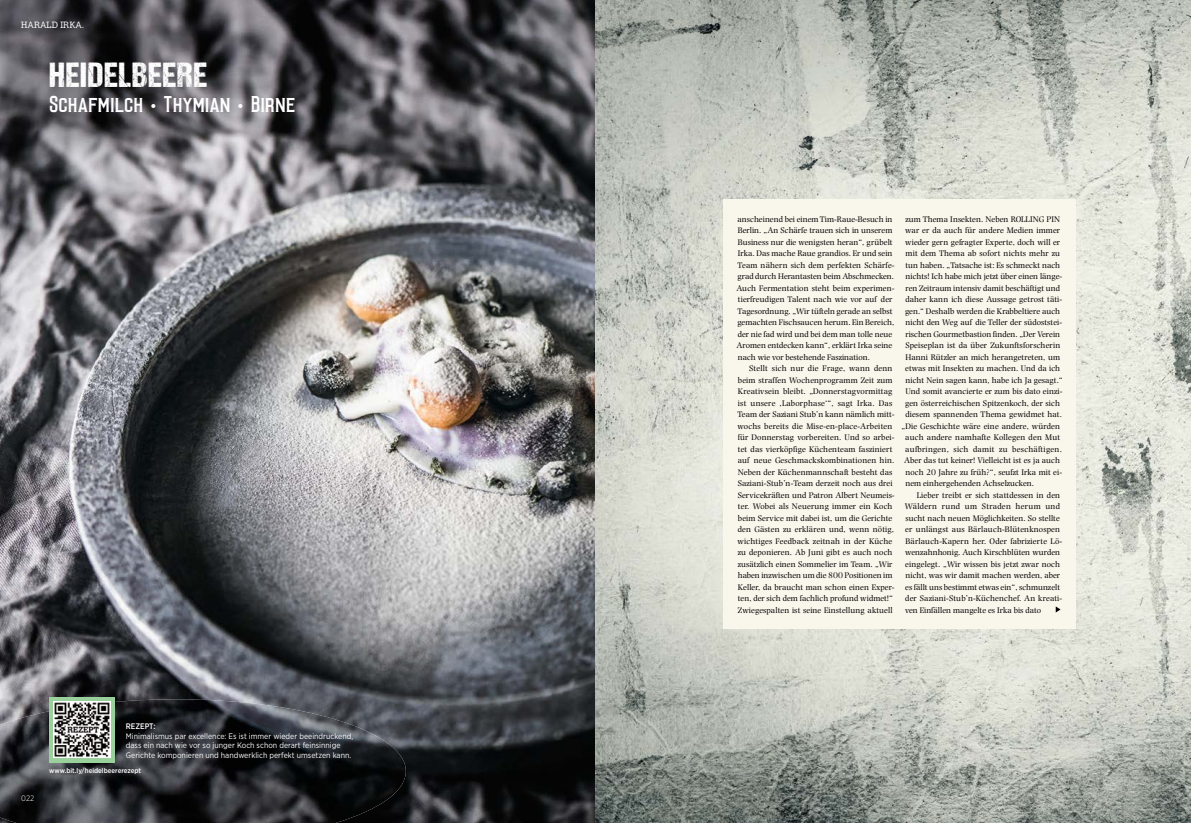
<style>
.page{position:relative;width:1191px;height:823px;background:#fff}
.page>*{position:absolute;margin:0;border:0;box-sizing:border-box;transform-origin:0 0}
.t1{font:35px "DCC Ash";letter-spacing:.025em;color:#fff}
.t2{font:20px "Louda Regular SC";letter-spacing:.005em;color:#fff}
.t3{font:300 9px "Calvert MT Std";color:#fff}
.t4{font:8.5px/11.5px "Photina MT Std";letter-spacing:.005em;color:#000}
.t5{font:8.5px "Photina MT Std";letter-spacing:.025em;color:#000}
.t6{font:8.5px "Photina MT Std";letter-spacing:.03em;color:#000}
.t7{font:8px/9.6px "Gotham Narrow";color:#fff}
.t8{font:500 8px "Gotham Narrow";color:#fff}
.t9{font:300 8px "Gotham Narrow";color:#fff}
.t10{font:500 7px "Gotham Narrow";color:#fff}
</style>
<div class="page">
<img style="left:0;top:0;width:1191px;height:822px">
<div style="left:724px;top:199px;width:352px;height:429px;background:#f9f6eb"></div>
<img style="left:0;top:698px;width:406px;height:124px">
<svg style="left:1055px;top:606px;width:5px;height:6px"></svg>
<svg style="left:49px;top:696px;width:66px;height:65px"></svg>
<img style="left:54px;top:700px;width:56px;height:57px">
<p class="t3" style="left:21px;top:20px;width:64px">HARALD IRKA.</p>
<h1 class="t1" style="left:50px;top:56px;width:159px">HEIDELBEERE</h1>
<h2 class="t2" style="left:50px;top:94px;width:247px">Schafmilch • Thymian • Birne</h2>
<p class="t9" style="left:21px;top:793px;width:15px">022</p>
<p class="t8" style="left:126px;top:721px;width:31px">REZEPT:</p>
<p class="t7" style="left:126px;top:730px;width:229px">Minimalismus par excellence: Es ist immer wieder beeindruckend, dass ein nach wie vor so junger Koch schon derart feinsinnige<br>Gerichte komponieren und handwerklich perfekt umsetzen kann.</p>
<p class="t10" style="left:49px;top:766px;width:93px">www.bit.ly/heidelbeererezept</p>
<p class="t4" style="left:736px;top:213px;width:160px">anscheinend bei einem Tim-Raue-Besuch in Berlin. „An Schärfe trauen sich in unserem Business nur die wenigsten heran“, grübelt Irka. Das mache Raue grandios. Er und sein Team nähern sich dem perfekten Schärfe&shy;grad durch He rantasten beim Abschmecken.<br>Auch Fermentation steht beim experimen&shy;tierfreudigen Talent nach wie vor auf der Tagesordnung. „Wir tüfteln gerade an selbst gemachten Fischsaucen herum. Ein Bereich, der nie fad wird und bei dem man tolle neue Aromen entdecken kann“, erklärt Irka seine nach wie vor bestehende Faszination.</p>
<p class="t4" style="left:737px;top:362px;width:159px;text-indent:11px">Stellt sich nur die Frage, wann denn beim straffen Wochenprogramm Zeit zum Kreativsein bleibt. „Donnerstagvormittag ist unsere ,Laborphase‘“, sagt Irka. Das Team der Saziani Stub’n kann nämlich mitt&shy;wochs bereits die Mise-en-place-Arbeiten für Donnerstag vorbereiten. Und so arbei&shy;tet das vierköpfige Küchenteam fasziniert auf neue Geschmackskombinationen hin.<br>Neben der Küchenmannschaft besteht das Saziani-Stub’n-Team derzeit noch aus drei Servicekräften und Patron Albert Neumeis&shy;ter. Wobei als Neuerung immer ein Koch beim Service mit dabei ist, um die Gerichte den Gästen zu erklären und, wenn nötig, wichtiges Feedback zeitnah in der Küche zu deponieren. Ab Juni gibt es auch noch zusätzlich einen Sommelier im Team. „Wir haben inzwischen um die 800 Positionen im Keller, da braucht man schon einen Exper&shy;ten, der sich dem fachlich profund widmet!“ Zwiegespalten ist seine Einstellung aktuell</p>
<p class="t4" style="left:905px;top:213px;width:156px">zum Thema Insekten. Neben ROLLING PIN</p>
<p class="t4" style="left:905px;top:225px;width:156px">war er da auch für andere Medien immer</p>
<p class="t4" style="left:905px;top:236px;width:156px">wieder gern gefragter Experte, doch will er</p>
<p class="t4" style="left:905px;top:248px;width:156px">mit dem Thema ab sofort nichts mehr zu</p>
<p class="t4" style="left:905px;top:259px;width:156px">tun haben. „Tatsache ist: Es schmeckt nach</p>
<p class="t4" style="left:905px;top:271px;width:158px">nichts! Ich habe mich jetzt über einen länge-</p>
<p class="t4" style="left:905px;top:282px;width:156px">ren Zeitraum intensiv damit beschäftigt und</p>
<p class="t4" style="left:905px;top:294px;width:158px">daher kann ich diese Aussage getrost täti-</p>
<p class="t4" style="left:905px;top:305px;width:156px">gen.“ Deshalb werden die Krabbeltiere auch</p>
<p class="t4" style="left:905px;top:317px;width:158px">nicht den Weg auf die Teller der südoststei-</p>
<p class="t4" style="left:905px;top:328px;width:156px">rischen Gourmetbastion finden. „Der Verein</p>
<p class="t4" style="left:905px;top:339px;width:156px">Speiseplan ist da über Zukunftsforscherin</p>
<p class="t4" style="left:905px;top:351px;width:156px">Hanni Rützler an mich herangetreten, um</p>
<p class="t4" style="left:905px;top:362px;width:156px">etwas mit Insekten zu machen. Und da ich</p>
<p class="t4" style="left:905px;top:374px;width:159px">nicht Nein sagen kann, habe ich Ja gesagt.“</p>
<p class="t4" style="left:905px;top:385px;width:158px">Und somit avancierte er zum bis dato einzi-</p>
<p class="t4" style="left:905px;top:397px;width:156px">gen österreichischen Spitzenkoch, der sich</p>
<p class="t4" style="left:905px;top:408px;width:158px">diesem spannenden Thema gewidmet hat.</p>
<p class="t4" style="left:901px;top:420px;width:160px">„Die Geschichte wäre eine andere, würden</p>
<p class="t4" style="left:905px;top:431px;width:156px">auch andere namhafte Kollegen den Mut</p>
<p class="t5" style="left:905px;top:444px;width:158px">aufbringen, sich damit zu beschäftigen.</p>
<p class="t4" style="left:904px;top:454px;width:157px">Aber das tut keiner! Vielleicht ist es ja auch</p>
<p class="t4" style="left:905px;top:466px;width:158px">noch 20 Jahre zu früh?“, seufzt Irka mit ei-</p>
<p class="t4" style="left:905px;top:477px;width:130px">nem einhergehenden Achselzucken.</p>
<p class="t4" style="left:916px;top:489px;width:145px">Lieber treibt er sich stattdessen in den</p>
<p class="t6" style="left:905px;top:501px;width:157px">Wäldern rund um Straden herum und</p>
<p class="t4" style="left:905px;top:512px;width:156px">sucht nach neuen Möglichkeiten. So stellte</p>
<p class="t4" style="left:905px;top:523px;width:156px">er unlängst aus Bärlauch-Blütenknospen</p>
<p class="t4" style="left:905px;top:535px;width:158px">Bärlauch-Kapern her. Oder fabrizierte Lö-</p>
<p class="t4" style="left:905px;top:546px;width:156px">wenzahnhonig. Auch Kirschblüten wurden</p>
<p class="t4" style="left:905px;top:557px;width:156px">eingelegt. „Wir wissen bis jetzt zwar noch</p>
<p class="t4" style="left:905px;top:569px;width:156px">nicht, was wir damit machen werden, aber</p>
<p class="t4" style="left:905px;top:580px;width:156px">es fällt uns bestimmt etwas ein“, schmunzelt</p>
<p class="t4" style="left:905px;top:592px;width:158px">der Saziani-Stub’n-Küchenchef. An kreati-</p>
<p class="t4" style="left:905px;top:603px;width:137px">ven Einfällen mangelte es Irka bis dato</p>
</div>
